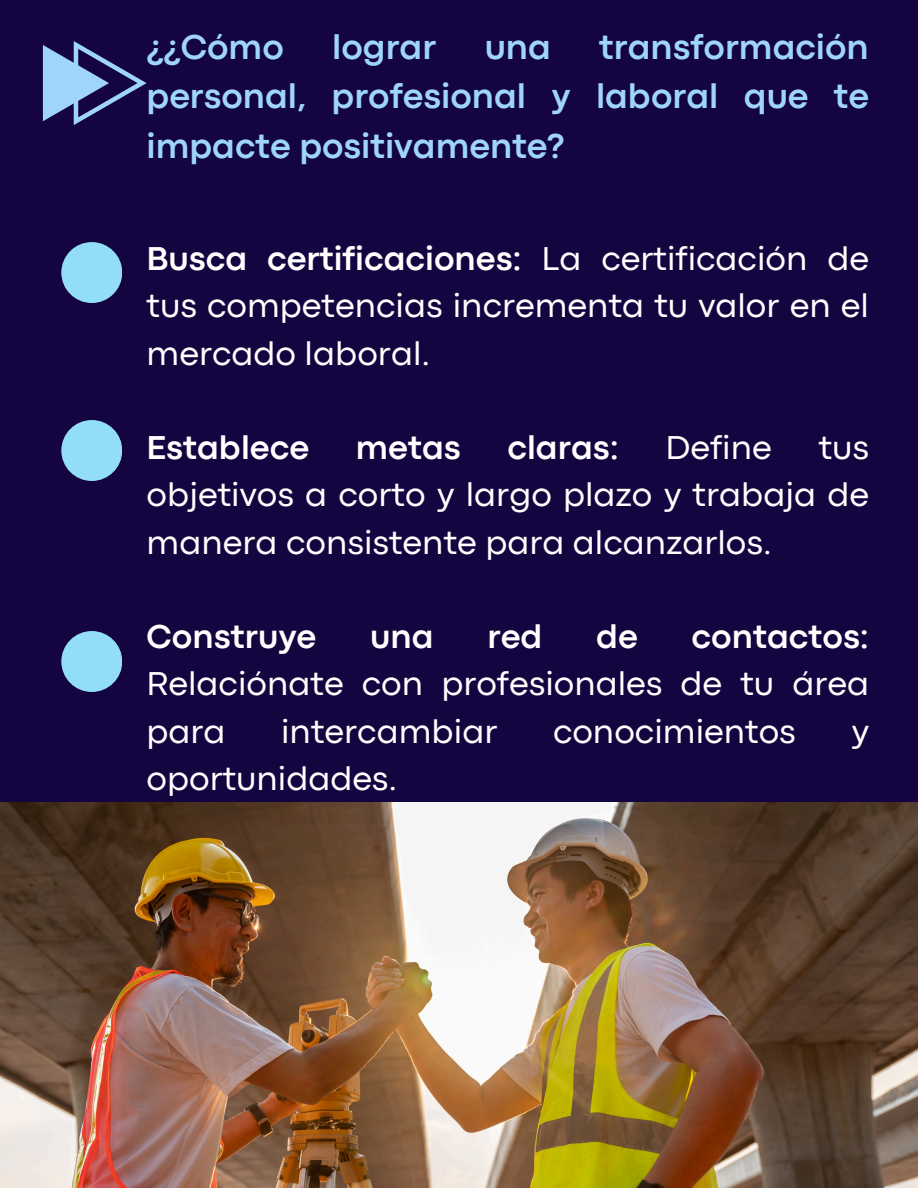
<style>
.page{position:relative;width:918px;height:1188px;background:#140540}
.page>*{position:absolute;margin:0;border:0;box-sizing:border-box;transform-origin:0 0}
.t1{font:700 36px/49.5px "Codec Pro";color:#9ed5f8;text-align:justify}
.t2{font:34.5px/47.2px "Codec Pro";color:#fff;text-align:justify}
.t3{font:700 34.5px "Codec Pro";color:#fff}
.s1{font-weight:700}
</style>
<div class="page">
<svg style="left:43px;top:41px;width:103px;height:84px"></svg>
<div style="left:61px;top:242px;width:61px;height:61px;background:#92def6;border-radius:50%"></div>
<div style="left:61px;top:420px;width:61px;height:61px;background:#92def6;border-radius:50%"></div>
<div style="left:61px;top:631px;width:61px;height:61px;background:#92def6;border-radius:50%"></div>
<img style="left:0;top:802px;width:918px;height:386px">
<p class="t1" style="left:147px;top:25px;width:724px;text-indent:453px">transformación personal, profesional y laboral que te impacte positivamente?</p>
<p class="t1" style="left:147px;top:25px;width:139px">¿¿Cómo</p>
<p class="t1" style="left:332px;top:25px;width:105px">lograr</p>
<p class="t1" style="left:485px;top:25px;width:68px">una</p>
<h1 class="t2" style="left:147px;top:238px;width:724px"><span class="s1">Busca certificaciones:</span> La certificación de tus competencias incrementa tu valor en el mercado laboral.</h1>
<p class="t3" style="left:147px;top:435px;width:164px">Establece</p>
<p class="t3" style="left:356px;top:435px;width:106px">metas</p>
<p class="t3" style="left:507px;top:435px;width:113px">claras:</p>
<p class="t2" style="left:666px;top:427px;width:108px">Define</p>
<p class="t2" style="left:147px;top:427px;width:724px;text-indent:672px">tus objetivos a corto y largo plazo y trabaja de manera consistente para alcanzarlos.</p>
<p class="t3" style="left:147px;top:624px;width:171px">Construye</p>
<p class="t3" style="left:370px;top:624px;width:65px">una</p>
<p class="t3" style="left:488px;top:624px;width:56px">red</p>
<p class="t3" style="left:596px;top:624px;width:43px">de</p>
<p class="t2" style="left:147px;top:616px;width:724px;text-indent:545px"><span class="s1">contactos:<br></span>Relaciónate con profesionales de tu área para</p>
<p class="t2" style="left:281px;top:710px;width:218px">intercambiar</p>
<p class="t2" style="left:553px;top:710px;width:244px">conocimientos</p>
<p class="t2" style="left:851px;top:710px;width:19px">y</p>
<p class="t2" style="left:147px;top:757px;width:252px">oportunidades.</p>
</div>
